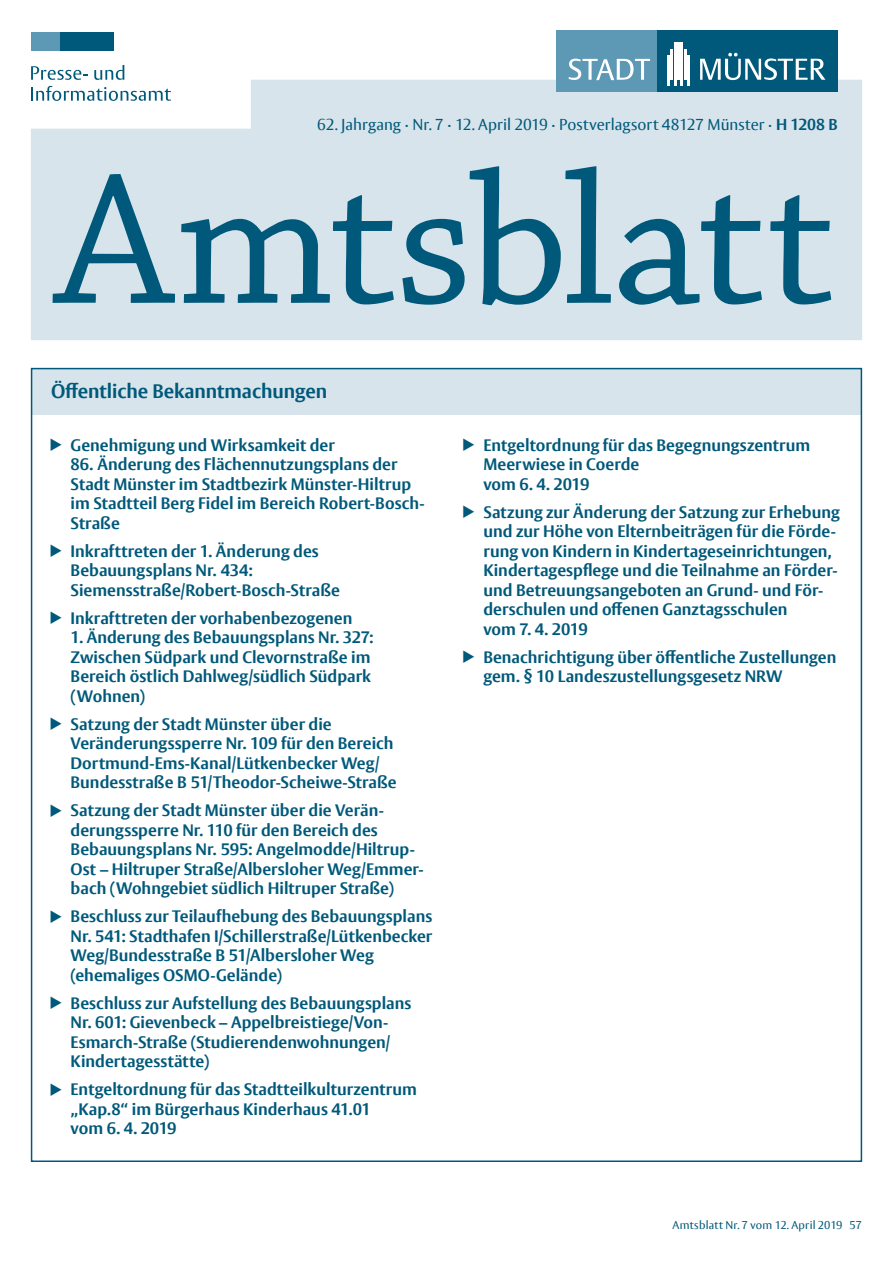
<style>
.page{position:relative;width:893px;height:1263px;background:#fff}
.page>*{position:absolute;margin:0;border:0;box-sizing:border-box;transform-origin:0 0}
.t1{font:195px "Chaparral Pro";letter-spacing:-.015em;color:#00597a}
.t2{font:700 19.5px "Vesta Pro";letter-spacing:-.005em;color:#00597a}
.t3{font:700 16.5px/19.5px "Vesta Pro";color:#00597a}
.t4{font:15.75px "Vesta Pro";color:#00597a}
.t5{font:11.25px "Vesta Pro";letter-spacing:.015em;color:#00597a}
.s1{font-weight:700}
</style>
<div class="page">
<div style="left:31px;top:80px;width:831px;height:260px;background:#d8e4ec"></div>
<div style="left:31px;top:368px;width:830px;height:47px;background:#d8e4ec"></div>
<div style="left:31px;top:32px;width:29px;height:18px;background:#5d99b4"></div>
<div style="left:60px;top:32px;width:54px;height:18px;background:#00597a"></div>
<svg style="left:31px;top:66px;width:57px;height:14px"></svg>
<svg style="left:94px;top:65px;width:30px;height:15px"></svg>
<svg style="left:31px;top:86px;width:140px;height:15px"></svg>
<div style="left:556px;top:31px;width:101px;height:61px;background:#5d99b4"></div>
<div style="left:657px;top:31px;width:181px;height:61px;background:#00597a"></div>
<hr style="left:667px;top:55px;width:2px;height:31px;background:#fff">
<hr style="left:671px;top:49px;width:2px;height:31px;background:#fff">
<hr style="left:674px;top:42px;width:2px;height:44px;background:#fff">
<hr style="left:677px;top:42px;width:3px;height:38px;background:#fff">
<hr style="left:681px;top:42px;width:2px;height:44px;background:#fff">
<hr style="left:684px;top:49px;width:2px;height:31px;background:#fff">
<hr style="left:688px;top:55px;width:2px;height:31px;background:#fff">
<svg style="left:569px;top:59px;width:81px;height:21px"></svg>
<svg style="left:700px;top:53px;width:125px;height:27px"></svg>
<p class="t4" style="left:317px;top:115px;width:522px">62. Jahrgang · Nr. 7 · 12. April 2019 · Postverlagsort 48127 Münster · <span class="s1">H 1208 B</span></p>
<p class="t1" style="left:55px;top:133px;width:781px">Amtsblatt</p>
<h2 class="t2" style="left:51px;top:379px;width:278px">Öffentliche Bekanntmachungen</h2>
<p class="t3" style="left:49px;top:435px;width:287px">◆ Genehmigung und Wirksamkeit der</p>
<p class="t3" style="left:71px;top:454px;width:355px">86. Änderung des Flächennutzungsplans der Stadt Münster im Stadtbezirk Münster-Hiltrup im Stadtteil Berg Fidel im Bereich Robert-Bosch-Straße</p>
<p class="t3" style="left:71px;top:541px;width:271px;text-indent:-21px">◆ Inkrafttreten der 1. Änderung des<br>Bebauungsplans Nr. 434:<br>Siemensstraße/Robert-Bosch-Straße</p>
<p class="t3" style="left:49px;top:608px;width:305px">◆ Inkrafttreten der vorhabenbezogenen</p>
<p class="t3" style="left:71px;top:627px;width:305px">1. Änderung des Bebauungsplans Nr. 327:<br>Zwischen Südpark und Clevornstraße im<br>Bereich östlich Dahlweg/südlich Südpark (Wohnen)</p>
<p class="t3" style="left:71px;top:714px;width:328px;text-indent:-21px">◆ Satzung der Stadt Münster über die Veränderungssperre Nr. 109 für den Bereich Dortmund-Ems-Kanal/Lütkenbecker Weg/ Bundesstraße B 51/Theodor-Scheiwe-Straße</p>
<p class="t3" style="left:71px;top:800px;width:346px;text-indent:-21px">◆ Satzung der Stadt Münster über die Verän&shy;derungssperre Nr. 110 für den Bereich des<br>Bebauungsplans Nr. 595: Angelmodde/ Hiltrup-</p>
<p class="t3" style="left:71px;top:878px;width:325px">bach (Wohngebiet südlich Hiltruper Straße)</p>
<p class="t3" style="left:71px;top:906px;width:363px;text-indent:-21px">◆ Beschluss zur Teilaufhebung des Bebauungsplans Nr. 541: Stadthafen I/Schillerstraße/ Lütkenbecker Weg/Bundesstraße B 51/ Albersloher Weg (ehemaliges OSMO-Gelände)</p>
<p class="t3" style="left:71px;top:993px;width:342px;text-indent:-21px">◆ Beschluss zur Aufstellung des Bebauungsplans Nr. 601: Gievenbeck – Appelbreistiege/Von-Esmarch-Straße (Studierendenwohnungen/ Kindertagesstätte)</p>
<p class="t3" style="left:71px;top:1079px;width:348px;text-indent:-21px">◆ Entgeltordnung für das Stadtteilkulturzentrum „Kap.8“ im Bürgerhaus Kinderhaus 41.01<br>vom 6. 4. 2019</p>
<p class="t3" style="left:71px;top:859px;width:355px">Ost – Hiltruper Straße/Albersloher Weg/Emmer-</p>
<p class="t3" style="left:483px;top:435px;width:328px;text-indent:-21px">◆ Entgeltordnung für das Begegnungszentrum<br>Meerwiese in Coerde<br>vom 6. 4. 2019</p>
<p class="t3" style="left:462px;top:502px;width:379px">◆ Satzung zur Änderung der Satzung zur Erhebung</p>
<p class="t3" style="left:483px;top:541px;width:356px">rung von Kindern in Kindertageseinrichtungen,<br>Kindertagespflege und die Teilnahme an Förder-</p>
<p class="t3" style="left:483px;top:599px;width:306px">derschulen und offenen Ganztagsschulen vom 7. 4. 2019</p>
<p class="t3" style="left:483px;top:647px;width:354px;text-indent:-21px">◆ Benachrichtigung über öffentliche Zustellungen gem. § 10 Landeszustellungsgesetz NRW</p>
<p class="t3" style="left:483px;top:521px;width:354px">und zur Höhe von Elternbeiträgen für die Förde-</p>
<p class="t3" style="left:483px;top:580px;width:341px">und Betreuungsangeboten an Grund- und För-</p>
<p class="t5" style="left:673px;top:1218px;width:191px">Amtsblatt Nr. 7 vom 12. April 2019 57</p>
</div>
